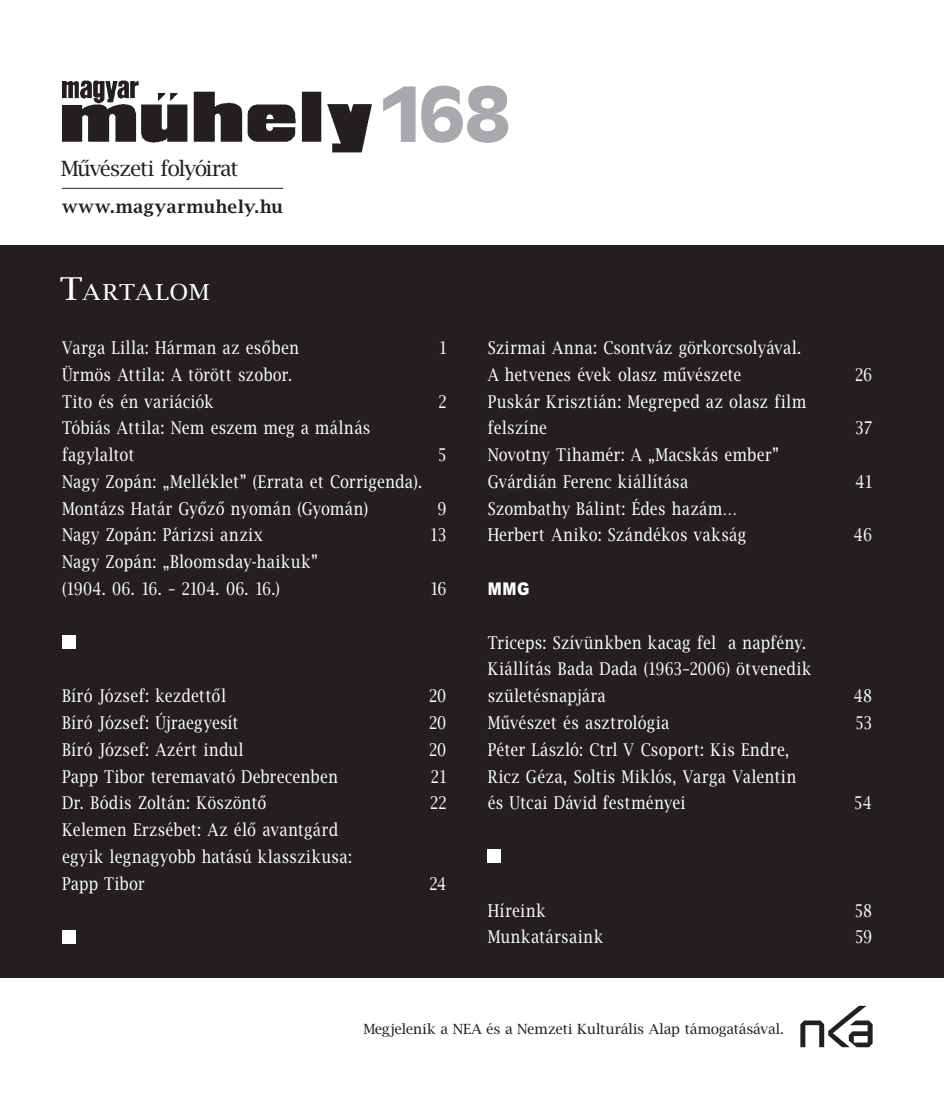
<style>
.page{position:relative;width:944px;height:1100px;background:#fff}
.page>*{position:absolute;margin:0;border:0;box-sizing:border-box;transform-origin:0 0}
.t1{font:73.5px "Antique Olive Blk PFL";color:#a8a9ad}
.t2{font:22.05px "Lucida Bright PFL";letter-spacing:.075em;color:#fff;scale:1.1 1}
.t3{font:21px "Lucida Bright PFL";letter-spacing:-.015em;color:#231f20}
.t4{font:17.5px/26.8px "Lucida Bright PFL";letter-spacing:.065em;color:#fff;scale:.85 1}
.t5{font:700 17.5px "Lucida Bright Dm PFL";letter-spacing:.05em;color:#231f20}
.t6{font:17.5px "Lucida Bright PFL";letter-spacing:.095em;color:#fff;scale:.85 1}
.t7{font:17.5px "Arial Blk PFL";color:#fff;scale:.85 1}
.t8{font:14px "Lucida Bright PFL";letter-spacing:.03em;color:#231f20}
.s1{font-size:31.5px}
</style>
<div class="page">
<div style="left:0;top:246px;width:943px;height:731px;background:#231f20"></div>
<img style="left:62px;top:80px;width:310px;height:73px">
<div style="left:62px;top:635px;width:13px;height:13px;background:#fff"></div>
<div style="left:62px;top:929px;width:13px;height:14px;background:#fff"></div>
<div style="left:487px;top:849px;width:14px;height:14px;background:#fff"></div>
<hr style="left:62px;top:188px;width:221px;height:1px;background:#231f20">
<svg style="left:800px;top:1005px;width:72px;height:42px"></svg>
<p class="t3" style="left:61px;top:160px;width:179px">Mûvészeti folyóirat</p>
<p class="t5" style="left:62px;top:200px;width:222px">www.magyarmuhely.hu</p>
<p class="t2" style="left:60px;top:283px;width:136px"><span class="s1">T</span>ARTALOM</p>
<h1 class="t1" style="left:379px;top:85px;width:133px">168</h1>
<p class="t4" style="left:62px;top:335px;width:279px">Varga Lilla: Hárman az esőben</p>
<p class="t4" style="left:438px;top:335px;width:10px">1</p>
<p class="t4" style="left:62px;top:362px;width:272px">Ürmös Attila: A törött szobor.<br>Tito és én variációk</p>
<p class="t4" style="left:438px;top:389px;width:10px">2</p>
<p class="t4" style="left:62px;top:416px;width:363px">Tóbiás Attila: Nem eszem meg a málnás fagylaltot</p>
<p class="t4" style="left:62px;top:469px;width:424px">Nagy Zopán: „Melléklet” (Errata et Corrigenda).<br>Montázs Határ Győző nyomán (Gyomán)</p>
<p class="t4" style="left:438px;top:443px;width:11px">5</p>
<p class="t4" style="left:437px;top:496px;width:11px">9</p>
<p class="t4" style="left:62px;top:523px;width:238px">Nagy Zopán: Párizsi anzix</p>
<p class="t4" style="left:430px;top:523px;width:20px">13</p>
<p class="t4" style="left:62px;top:550px;width:302px">Nagy Zopán: „Bloomsday-haikuk” (1904. 06. 16. – 2104. 06. 16.)</p>
<p class="t4" style="left:430px;top:576px;width:20px">16</p>
<p class="t4" style="left:62px;top:684px;width:194px">Bíró József: kezdettől</p>
<p class="t4" style="left:429px;top:684px;width:21px">20</p>
<p class="t4" style="left:62px;top:710px;width:209px">Bíró József: Újraegyesít</p>
<p class="t4" style="left:429px;top:710px;width:21px">20</p>
<p class="t4" style="left:62px;top:737px;width:214px">Bíró József: Azért indul</p>
<p class="t4" style="left:429px;top:737px;width:21px">20</p>
<p class="t4" style="left:62px;top:764px;width:325px">Papp Tibor teremavató Debrecenben</p>
<p class="t4" style="left:430px;top:764px;width:19px">21</p>
<p class="t4" style="left:62px;top:791px;width:241px">Dr. Bódis Zoltán: Köszöntő</p>
<p class="t4" style="left:429px;top:791px;width:20px">22</p>
<p class="t4" style="left:62px;top:817px;width:342px">Kelemen Erzsébet: Az élő avantgárd egyik legnagyobb hatású klasszikusa:<br>Papp Tibor</p>
<p class="t4" style="left:429px;top:871px;width:21px">24</p>
<p class="t4" style="left:487px;top:335px;width:370px">Szirmai Anna: Csontváz görkorcsolyával.<br>A hetvenes évek olasz művészete</p>
<p class="t4" style="left:487px;top:389px;width:375px">Puskár Krisztián: Megreped az olasz film felszíne</p>
<p class="t4" style="left:487px;top:443px;width:343px">Novotny Tihamér: A „Macskás ember”<br>Gvárdián Ferenc kiállítása</p>
<p class="t4" style="left:487px;top:496px;width:305px">Szombathy Bálint: Édes hazám…<br>Herbert Aniko: Szándékos vakság</p>
<p class="t7" style="left:487px;top:582px;width:50px">MMG</p>
<p class="t4" style="left:487px;top:630px;width:382px">Triceps: Szívünkben kacag fel a napfény.<br>Kiállítás Bada Dada (1963–2006) ötvenedik születésnapjára</p>
<p class="t4" style="left:854px;top:362px;width:21px">26</p>
<p class="t4" style="left:855px;top:416px;width:20px">37</p>
<p class="t4" style="left:855px;top:469px;width:20px">41</p>
<p class="t4" style="left:853px;top:523px;width:22px">46</p>
<p class="t4" style="left:853px;top:684px;width:22px">48</p>
<p class="t4" style="left:487px;top:710px;width:214px">Művészet és asztrológia</p>
<p class="t4" style="left:855px;top:710px;width:20px">53</p>
<p class="t4" style="left:487px;top:737px;width:364px">Péter László: Ctrl V Csoport: Kis Endre,<br>Ricz Géza, Soltis Miklós, Varga Valentin és Utcai Dávid festményei</p>
<p class="t4" style="left:853px;top:791px;width:22px">54</p>
<p class="t6" style="left:487px;top:903px;width:69px">Híreink</p>
<p class="t4" style="left:854px;top:898px;width:21px">58</p>
<p class="t4" style="left:487px;top:925px;width:137px">Munkatársaink</p>
<p class="t4" style="left:854px;top:925px;width:21px">59</p>
<p class="t8" style="left:363px;top:1023px;width:421px">Megjelenik a NEA és a Nemzeti Kulturális Alap támogatásával.</p>
</div>
